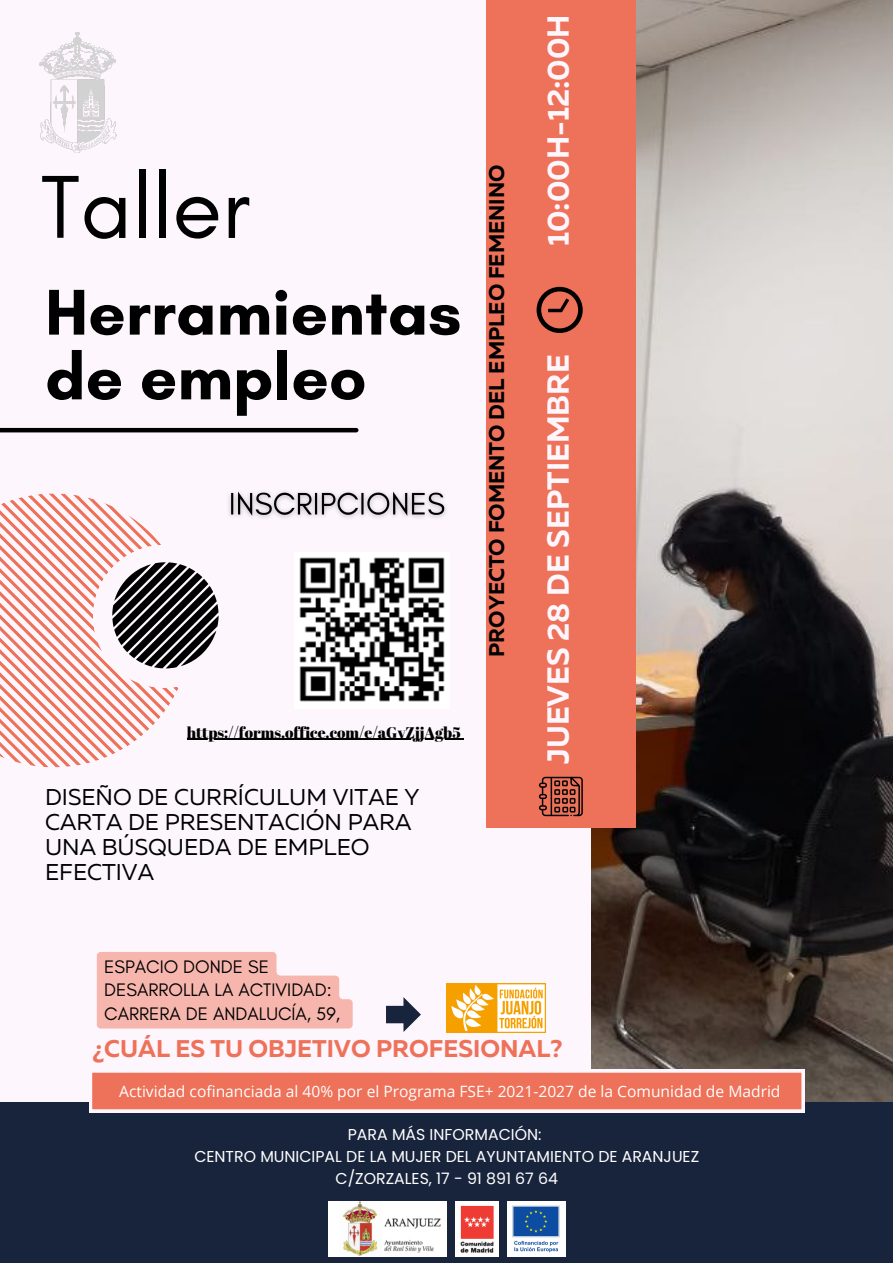
<style>
.page{position:relative;width:893px;height:1263px;background:#fef6fd}
.page>*{position:absolute;margin:0;border:0;box-sizing:border-box;transform-origin:0 0}
.t1{font:90.97px "Glacial Indifference";color:#000}
.t2{font:700 65.78px/64.7px "Glacial Indifference";color:#000}
.t3{font:700 30.45px "Muller";color:#fef6fd}
.t4{font:700 24.15px "Muller";color:#ee7159}
.t5{font:22.8px/24.8px "Muller";color:#000}
.t6{font:700 21.3px "Muller";color:#000}
.t7{font:18.45px/23.6px "Glacial Indifference";color:#000}
.t8{font:15.75px "Poppins";color:#fff}
.t9{font:15.6px "Open Sans";color:#fff}
.t10{font:15.38px "Abril Fatface";color:#000}
</style>
<div class="page">
<img style="left:592px;top:0;width:301px;height:1101px">
<div style="left:486px;top:0;width:149px;height:827px;background:#ee7159"></div>
<hr style="left:0;top:428px;width:356px;height:4px;background:#000">
<svg style="left:0;top:493px;width:219px;height:274px"></svg>
<svg style="left:539px;top:777px;width:44px;height:39px"></svg>
<svg style="left:536px;top:287px;width:47px;height:46px"></svg>
<div style="left:0;top:1101px;width:893px;height:162px;background:#18233c"></div>
<img style="left:447px;top:983px;width:98px;height:50px">
<img style="left:39px;top:33px;width:78px;height:119px">
<img style="left:299px;top:557px;width:146px;height:145px">
<svg style="left:386px;top:997px;width:35px;height:35px"></svg>
<svg style="left:89px;top:1070px;width:715px;height:42px;background:#f0836f"></svg>
<img style="left:328px;top:1201px;width:118px;height:55px">
<img style="left:455px;top:1201px;width:43px;height:55px">
<div style="left:507px;top:1201px;width:58px;height:55px;background:#fff"></div>
<img style="left:512px;top:1205px;width:48px;height:48px">
<img style="left:229px;top:491px;width:217px;height:27px">
<svg style="left:97px;top:952px;width:256px;height:76px;background:#f6bcb6"></svg>
<hr style="left:187px;top:739px;width:274px;height:1px;background:#000">
<p class="t1" style="left:40px;top:151px;width:211px">Taller</p>
<p class="t2" style="left:45px;top:279px;width:418px">Herramientas de empleo</p>
<p class="t10" style="left:187px;top:721px;width:275px">https://forms.office.com/e/aGvZjjAgb5</p>
<p class="t5" style="left:45px;top:787px;width:376px">DISEÑO DE CURRÍCULUM VITAE Y<br>CARTA DE PRESENTACIÓN PARA<br>UNA BÚSQUEDA DE EMPLEO<br>EFECTIVA</p>
<p class="t6" style="left:488px;top:657px;width:494px;rotate:-90deg">PROYECTO FOMENTO DEL EMPLEO FEMENINO</p>
<p class="t7" style="left:104px;top:954px;width:237px">ESPACIO DONDE SE<br>DESARROLLA LA ACTIVIDAD:<br>CARRERA DE ANDALUCÍA, 59,</p>
<p class="t3" style="left:545px;top:246px;width:233px;rotate:-90deg">10:00H-12:00H</p>
<p class="t3" style="left:545px;top:764px;width:411px;rotate:-90deg">JUEVES 28 DE SEPTIEMBRE</p>
<p class="t4" style="left:92px;top:1039px;width:471px">¿CUÁL ES TU OBJETIVO PROFESIONAL?</p>
<p class="t9" style="left:119px;top:1081px;width:663px">Actividad cofinanciada al 40% por el Programa FSE+ 2021-2027 de la Comunidad de Madrid</p>
<p class="t8" style="left:348px;top:1123px;width:195px">PARA MÁS INFORMACIÓN:</p>
<p class="t8" style="left:194px;top:1145px;width:506px">CENTRO MUNICIPAL DE LA MUJER DEL AYUNTAMIENTO DE ARANJUEZ</p>
<p class="t8" style="left:335px;top:1167px;width:224px">C/ZORZALES, 17 - 91 891 67 64</p>
</div>
